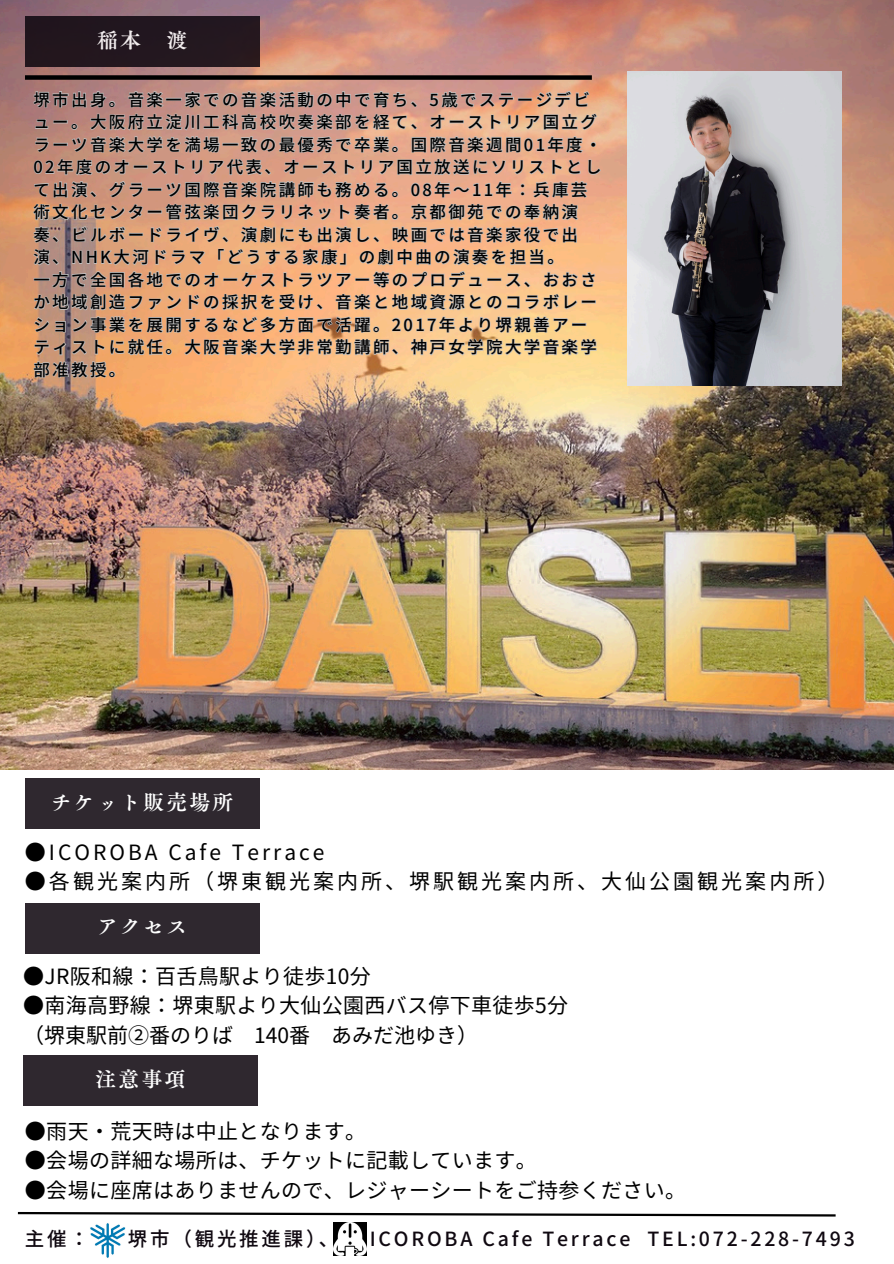
<style>
.page{position:relative;width:894px;height:1264px;background:#fff}
.page>*{position:absolute;margin:0;border:0;box-sizing:border-box;transform-origin:0 0}
.t1{font:21px/29.2px "Noto Sans JP";letter-spacing:.015em;color:#000}
.t2{font:21px "Noto Sans JP";letter-spacing:.145em;color:#000}
.t3{font:21px "Canva Tsuku A Old Min Pr 6 N B";letter-spacing:.1em;color:#fff}
.t4{font:500 19.5px "Noto Sans JP";letter-spacing:.145em;color:#0f0810}
.t5{font:500 16.5px/22.5px "Noto Sans JP";letter-spacing:.145em;color:#000}
</style>
<div class="page">
<img style="left:0;top:0;width:893px;height:770px">
<div style="left:25px;top:16px;width:234px;height:51px;background:#23161f"></div>
<div style="left:25px;top:75px;width:566px;height:5px;background:#000"></div>
<div style="left:25px;top:778px;width:234px;height:51px;background:#2f282f"></div>
<img style="left:627px;top:72px;width:213px;height:313px">
<div style="left:23px;top:1055px;width:234px;height:50px;background:#2f282f"></div>
<div style="left:25px;top:902px;width:234px;height:51px;background:#2f282f"></div>
<svg style="left:17px;top:1212px;width:819px;height:5px"></svg>
<img style="left:334px;top:1222px;width:32px;height:32px">
<img style="left:90px;top:1223px;width:35px;height:35px">
<svg style="left:31px;top:87px;width:570px;height:292px;background:#daaf92"></svg>
<p class="t3" style="left:97px;top:29px;width:92px">稲本 渡</p>
<p class="t5" style="left:33px;top:87px;width:569px">堺市出身。音楽一家での音楽活動の中で育ち、5歳でステージデビュー。大阪府立淀川工科高校吹奏楽部を経て、オーストリア国立グラーツ音楽大学を満場一致の最優秀で卒業。国際音楽週間01年度・02年度のオーストリア代表、オーストリア国立放送にソリストとして出演、グラーツ国際音楽院講師も務める。08年～11年：兵庫芸術文化センター管弦楽団クラリネット奏者。京都御苑での奉納演<br>奏、ビルボードライヴ、演劇にも出演し、映画では音楽家役で出<br>演、NHK大河ドラマ「どうする家康」の劇中曲の演奏を担当。</p>
<p class="t5" style="left:33px;top:267px;width:565px">一方で全国各地でのオーケストラツアー等のプロデュース、おおさか地域創造ファンドの採択を受け、音楽と地域資源とのコラボレーション事業を展開するなど多方面で活躍。2017年より堺親善アーティストに就任。大阪音楽大学非常勤講師、神戸女学院大学音楽学部准教授。</p>
<p class="t3" style="left:51px;top:791px;width:184px">チケット販売場所</p>
<h2 class="t2" style="left:25px;top:835px;width:301px">●ICOROBA Cafe Terrace</h2>
<h2 class="t2" style="left:25px;top:864px;width:814px">●各観光案内所（堺東観光案内所、堺駅観光案内所、大仙公園観光案内所）</h2>
<p class="t3" style="left:97px;top:915px;width:92px">アクセス</p>
<p class="t1" style="left:23px;top:960px;width:349px">●JR阪和線：百舌鳥駅より徒歩10分</p>
<p class="t1" style="left:23px;top:989px;width:546px">●南海高野線：堺東駅より大仙公園西バス停下車徒歩5分（堺東駅前②番のりば 140番 あみだ池ゆき）</p>
<p class="t3" style="left:95px;top:1068px;width:92px">注意事項</p>
<p class="t1" style="left:25px;top:1115px;width:342px">●雨天・荒天時は中止となります。</p>
<p class="t1" style="left:25px;top:1144px;width:513px">●会場の詳細な場所は、チケットに記載しています。</p>
<p class="t1" style="left:25px;top:1174px;width:662px">●会場に座席はありませんので、レジャーシートをご持参ください。</p>
<p class="t4" style="left:25px;top:1223px;width:66px">主催：</p>
<p class="t4" style="left:128px;top:1223px;width:212px">堺市（観光推進課）、</p>
<p class="t4" style="left:369px;top:1223px;width:486px">ICOROBA Cafe Terrace TEL:072-228-7493</p>
</div>
